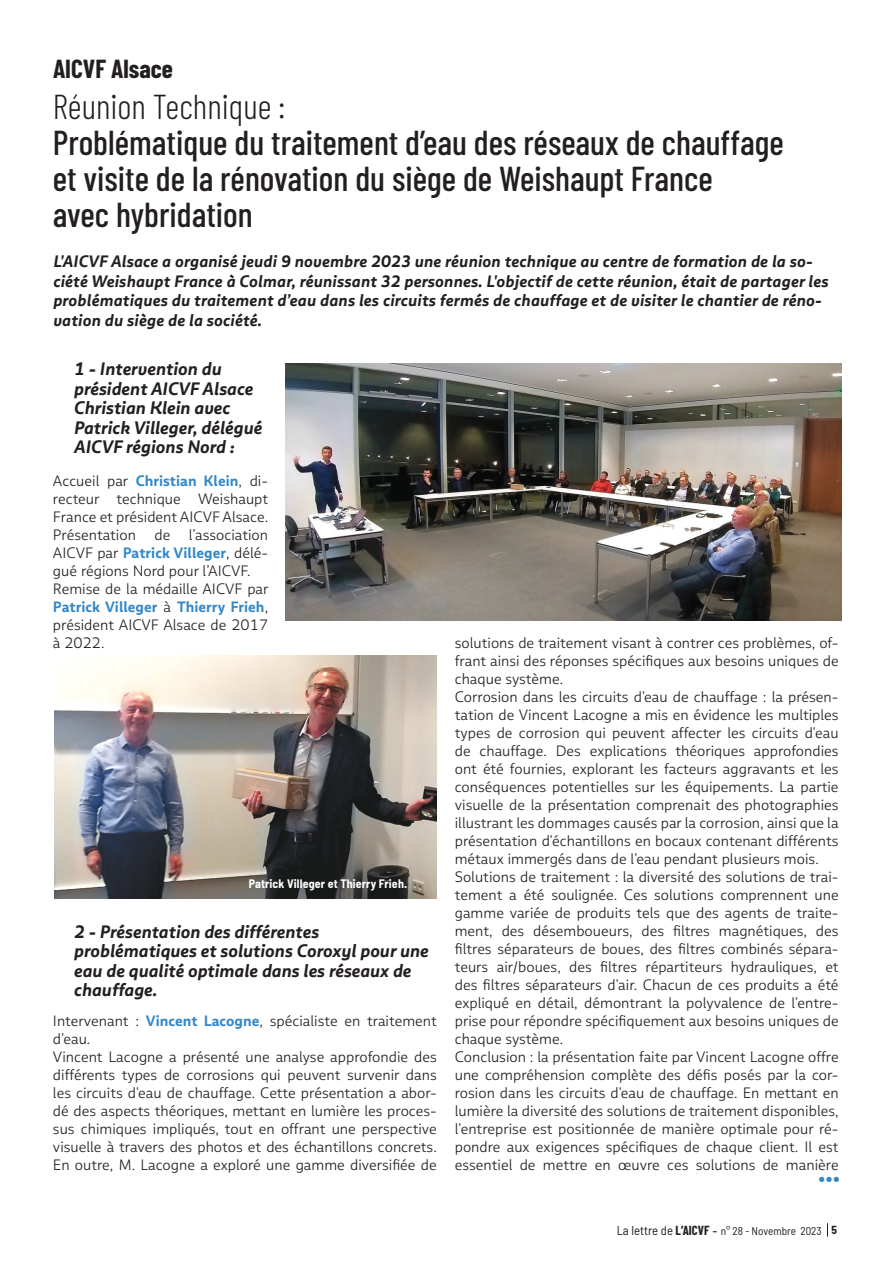
<style>
.page{position:relative;width:893px;height:1263px;background:#fff}
.page>*{position:absolute;margin:0;border:0;box-sizing:border-box;transform-origin:0 0}
.titre_actu{font:500 34.5px/36px "Barlow Condensed";color:#231f20}
.tetiere_bleue{font:700 33px "Barlow Condensed";color:#3488c8}
.titre_actu_niveau_2{font:700 25.5px "Barlow Condensed";color:#231f20}
.inter{font:italic 700 18px/19.5px "Multiple Sans Pro";color:#231f20}
.chapo_actu{font:italic 700 16.5px/19.5px "Multiple Sans Pro";letter-spacing:.01em;color:#231f20}
.texte_courant_actu{font:300 15px/18px "Multiple Sans Pro";color:#231f20;text-align:justify}
.légendes{font:700 semi-condensed 12px "Barlow";letter-spacing:.01em;color:#fff}
.t1{font:semi-condensed 11.25px "Barlow";color:#231f20}
.s1{font-weight:300}
.s2{font-weight:700;color:#3488c8}
.s3{font-size:12.75px}
.s4{font-family:"Barlow Condensed";font-weight:700;font-stretch:normal;font-size:12.75px}
.s5{font-family:"Multiple Sans Pro";font-stretch:normal;font-size:12.75px}
.s6{font-weight:700;font-size:11.4px}
</style>
<div class="page">
<svg style="left:827px;top:1223px;width:1px;height:13px"></svg>
<img style="left:285px;top:364px;width:556px;height:257px">
<img style="left:54px;top:656px;width:383px;height:243px">
<p class="titre_actu_niveau_2" style="left:53px;top:51px;width:121px">AICVF Alsace</p>
<p class="titre_actu" style="left:53px;top:87px;width:733px"><span class="s1">Réunion Technique :<br></span>Problématique du traitement d’eau des réseaux de chauffage et visite de la rénovation du siège de Weishaupt France<br>avec hybridation</p>
<p class="chapo_actu" style="left:53px;top:252px;width:777px">L'AICVF Alsace a organisé jeudi 9 novembre 2023 une réunion technique au centre de formation de la so&shy;ciété Weishaupt France à Colmar, réunissant 32 personnes. L'objectif de cette réunion, était de partager les problématiques du traitement d’eau dans les circuits fermés de chauffage et de visiter le chantier de réno&shy;vation du siège de la société.</p>
<p class="inter" style="left:74px;top:359px;width:190px">1 - Intervention du président AICVF Alsace<br>Christian Klein avec<br>Patrick Villeger, délégué<br>AICVF régions Nord :</p>
<p class="texte_courant_actu" style="left:53px;top:472px;width:217px">Accueil par <span class="s2">Christian Klein</span>, di&shy;recteur technique Weishaupt France et président AICVF Alsace.</p>
<p class="texte_courant_actu" style="left:53px;top:526px;width:217px">Présentation de l’association AICVF par <span class="s2">Patrick Villeger</span>, délé&shy;gué régions Nord pour l’AICVF.</p>
<p class="texte_courant_actu" style="left:53px;top:580px;width:217px">Remise de la médaille AICVF par <span class="s2">Patrick Villeger</span> à <span class="s2">Thierry Frieh</span>, président AICVF Alsace de 2017 à 2022.</p>
<p class="texte_courant_actu" style="left:455px;top:634px;width:385px">solutions de traitement visant à contrer ces problèmes, of&shy;frant ainsi des réponses spécifiques aux besoins uniques de chaque système.</p>
<p class="texte_courant_actu" style="left:455px;top:688px;width:385px">Corrosion dans les circuits d'eau de chauffage : la présen&shy;tation de Vincent Lacogne a mis en évidence les multiples types de corrosion qui peuvent affecter les circuits d'eau de chauffage. Des explications théoriques approfondies ont été fournies, explorant les facteurs aggravants et les conséquences potentielles sur les équipements. La partie visuelle de la présentation comprenait des photographies illustrant les dommages causés par la corrosion, ainsi que la présentation d'échantillons en bocaux contenant différents métaux immergés dans de l'eau pendant plusieurs mois.</p>
<p class="texte_courant_actu" style="left:455px;top:868px;width:385px">Solutions de traitement : la diversité des solutions de trai&shy;tement a été soulignée. Ces solutions comprennent une gamme variée de produits tels que des agents de traite&shy;ment, des désemboueurs, des filtres magnétiques, des filtres séparateurs de boues, des filtres combinés sépara&shy;teurs air/boues, des filtres répartiteurs hydrauliques, et des filtres séparateurs d'air. Chacun de ces produits a été expliqué en détail, démontrant la polyvalence de l'entre&shy;prise pour répondre spécifiquement aux besoins uniques de chaque système.</p>
<p class="texte_courant_actu" style="left:455px;top:1048px;width:385px">Conclusion : la présentation faite par Vincent Lacogne offre une compréhension complète des défis posés par la cor&shy;rosion dans les circuits d'eau de chauffage. En mettant en lumière la diversité des solutions de traitement disponibles, l'entreprise est positionnée de manière optimale pour ré&shy;pondre aux exigences spécifiques de chaque client. Il est essentiel de mettre en œuvre ces solutions de manière</p>
<p class="légendes" style="left:249px;top:876px;width:160px">Patrick Villeger et Thierry Frieh.</p>
<p class="inter" style="left:74px;top:922px;width:356px">2 - Présentation des différentes problématiques et solutions Coroxyl pour une eau de qualité optimale dans les réseaux de chauffage.</p>
<p class="texte_courant_actu" style="left:53px;top:1012px;width:385px">Intervenant : <span class="s2">Vincent Lacogne</span>, spécialiste en traitement d’eau.</p>
<p class="texte_courant_actu" style="left:53px;top:1048px;width:385px">Vincent Lacogne a présenté une analyse approfondie des différents types de corrosions qui peuvent survenir dans les circuits d'eau de chauffage. Cette présentation a abor&shy;dé des aspects théoriques, mettant en lumière les proces&shy;sus chimiques impliqués, tout en offrant une perspective visuelle à travers des photos et des échantillons concrets.<br>En outre, M. Lacogne a exploré une gamme diversifiée de</p>
<p class="tetiere_bleue" style="left:818px;top:1147px;width:24px">...</p>
<p class="t1" style="left:617px;top:1224px;width:222px"><span class="s3">La lettre de</span> <span class="s4">L’AICVF</span> <span class="s5">-</span> n° 28 - Novembre 2023 <span class="s6">5</span></p>
</div>
